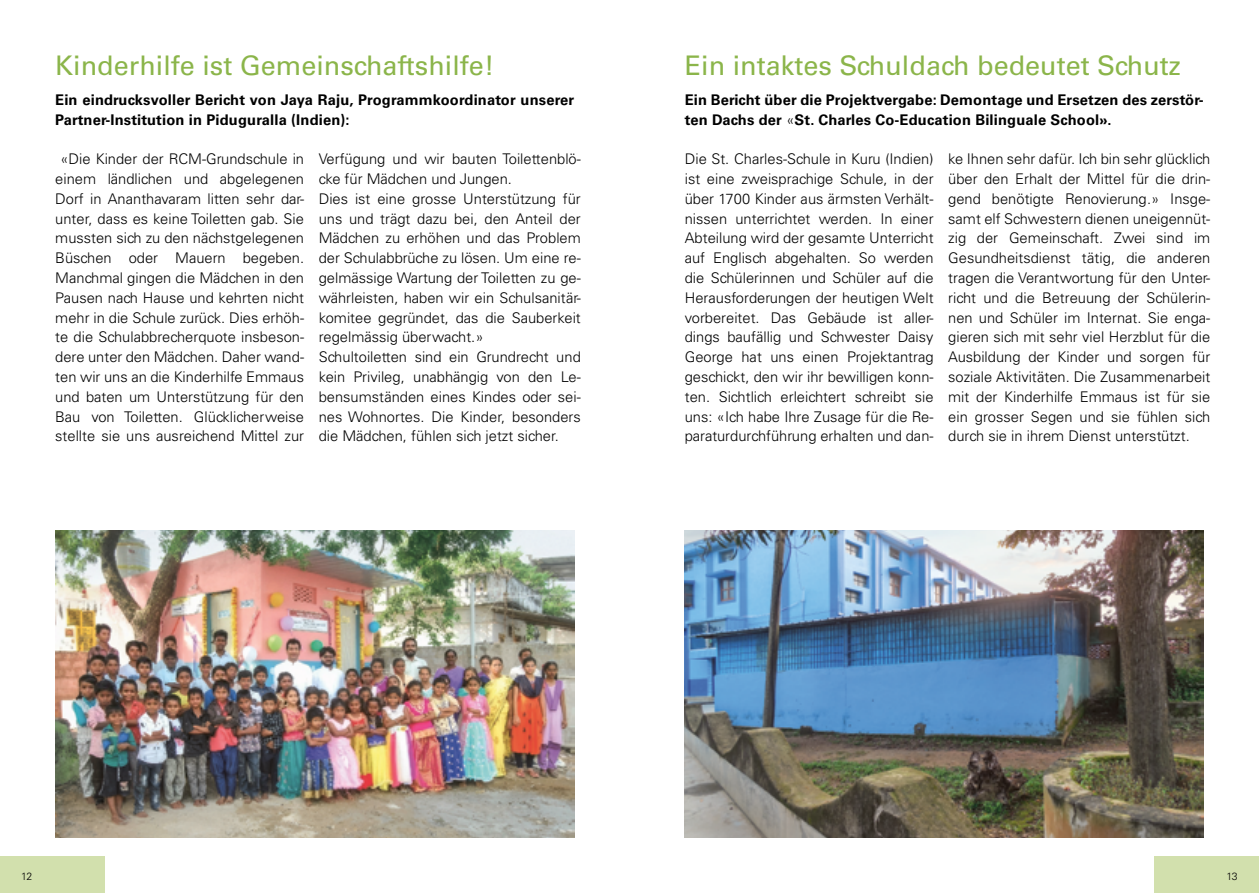
<style>
.page{position:relative;width:1259px;height:893px;background:#fff}
.page>*{position:absolute;margin:0;border:0;box-sizing:border-box;transform-origin:0 0}
.t1{font:27px "Univers LT Std";color:#8bb54a}
.t2{font:300 14.7px/19.8px "Univers LT Std";color:#000;text-align:justify}
.t3{font:700 14.7px/19.8px "Univers LT Std";letter-spacing:.01em;color:#000}
.t4{font:300 10.5px "Univers LT Std";color:#000}
.s1{font-weight:300}
</style>
<div class="page">
<div style="left:0;top:856px;width:104px;height:37px;background:#d2e0ad"></div>
<div style="left:1154px;top:856px;width:105px;height:37px;background:#d2e0ad"></div>
<img style="left:55px;top:531px;width:519px;height:307px">
<img style="left:685px;top:531px;width:518px;height:307px">
<h1 class="t1" style="left:55px;top:49px;width:441px">Kinderhilfe ist Gemeinschaftshilfe!</h1>
<p class="t3" style="left:55px;top:90px;width:520px">Ein eindrucksvoller Bericht von Jaya Raju, Programmkoordinator unserer<br>Partner-Institution in Piduguralla (Indien):</p>
<p class="t2" style="left:55px;top:149px;width:250px;text-align:center">«Die Kinder der RCM-Grundschule in einem ländlichen und abgelegenen Dorf in Ananthavaram litten sehr dar&shy;unter, dass es keine Toiletten gab. Sie mussten sich zu den nächstgelegenen Büschen oder Mauern begeben.<br>Manchmal gingen die Mädchen in den Pausen nach Hause und kehrten nicht mehr in die Schule zurück. Dies erhöh&shy;te die Schulabbrecherquote insbeson&shy;dere unter den Mädchen. Daher wand&shy;ten wir uns an die Kinderhilfe Emmaus und baten um Unterstützung für den Bau von Toiletten. Glücklicherweise stellte sie uns ausreichend Mittel zur</p>
<p class="t2" style="left:319px;top:149px;width:264px;text-align:left">Verfügung und wir bauten Toilettenblö&shy;cke für Mädchen und Jungen.<br>Dies ist eine grosse Unterstützung für uns und trägt dazu bei, den Anteil der Mädchen zu erhöhen und das Problem der Schulabbrüche zu lösen. Um eine re&shy;gelmässige Wartung der Toiletten zu ge&shy;währleisten, haben wir ein Schulsanitär&shy;komitee gegründet, das die Sauberkeit regelmässig überwacht.»<br>Schultoiletten sind ein Grundrecht und kein Privileg, unabhängig von den Le&shy;bensumständen eines Kindes oder sei&shy;nes Wohnortes. Die Kinder, besonders die Mädchen, fühlen sich jetzt sicher.</p>
<h1 class="t1" style="left:685px;top:49px;width:497px">Ein intaktes Schuldach bedeutet Schutz</h1>
<p class="t3" style="left:685px;top:90px;width:520px">Ein Bericht über die Projektvergabe: Demontage und Ersetzen des zerstör&shy;ten Dachs der <span class="s1">«</span>St. Charles Co-Education Bilinguale School».</p>
<p class="t2" style="left:685px;top:149px;width:250px">Die St. Charles-Schule in Kuru (Indien) ist eine zweisprachige Schule, in der über 1700 Kinder aus ärmsten Verhält&shy;nissen unterrichtet werden. In einer Abteilung wird der gesamte Unterricht auf Englisch abgehalten. So werden die Schülerinnen und Schüler auf die Herausforderungen der heutigen Welt vorbereitet. Das Gebäude ist aller&shy;dings baufällig und Schwester Daisy George hat uns einen Projektantrag geschickt, den wir ihr bewilligen konn&shy;ten. Sichtlich erleichtert schreibt sie uns: «Ich habe Ihre Zusage für die Re&shy;paraturdurchführung erhalten und dan-</p>
<p class="t2" style="left:948px;top:149px;width:264px">ke Ihnen sehr dafür. Ich bin sehr glücklich über den Erhalt der Mittel für die drin&shy;gend benötigte Renovierung.» Insge&shy;samt elf Schwestern dienen uneigennüt&shy;zig der Gemeinschaft. Zwei sind im Gesundheitsdienst tätig, die anderen tragen die Verantwortung für den Unter&shy;richt und die Betreuung der Schülerin&shy;nen und Schüler im Internat. Sie enga&shy;gieren sich mit sehr viel Herzblut für die Ausbildung der Kinder und sorgen für soziale Aktivitäten. Die Zusammenarbeit mit der Kinderhilfe Emmaus ist für sie ein grosser Segen und sie fühlen sich durch sie in ihrem Dienst unterstützt.</p>
<p class="t4" style="left:21px;top:869px;width:13px">12</p>
<p class="t4" style="left:1226px;top:869px;width:13px">13</p>
</div>
